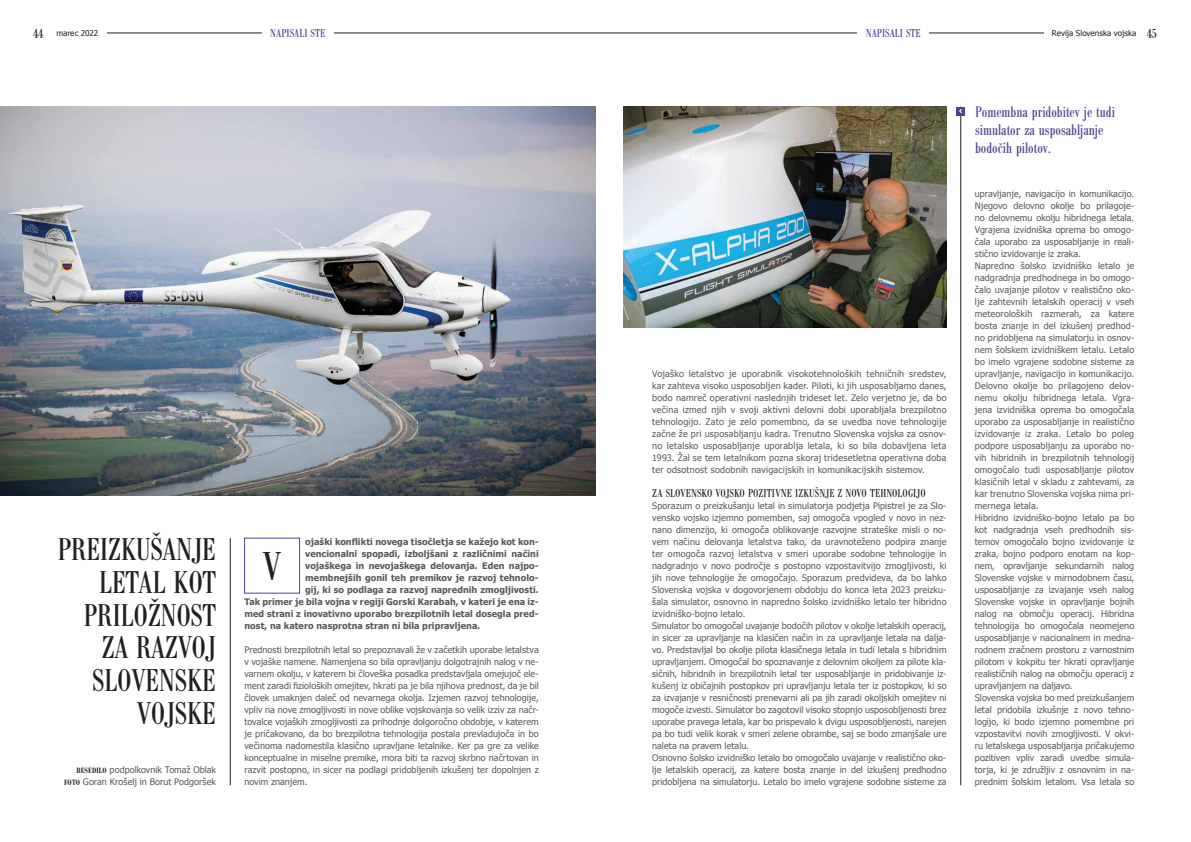
<style>
.page{position:relative;width:1191px;height:842px;background:#fff}
.page>*{position:absolute;margin:0;border:0;box-sizing:border-box;transform-origin:0 0}
.t1{font:condensed 42px "Bodoni Ant TEE";color:#231f20}
.t2{font:condensed 32.8px/32.8px "Bodoni Ant TEE";letter-spacing:-.015em;color:#231f20;text-align:right}
.t3{font:condensed 16px/18px "Bodoni Ant TEE";color:#50428c}
.t4{font:condensed 12px "Bodoni Ant TEE";letter-spacing:.005em;color:#231f20}
.t5{font:condensed 12px "Bodoni Ant TEE";color:#50428c}
.t6{font:9px/12px "Tahoma";letter-spacing:.005em;color:#58595b}
.t7{font:700 9px "Tahoma";letter-spacing:.005em;color:#58595b}
.t8{font:8px "Tahoma";letter-spacing:.005em;color:#231f20}
.s1{font-family:"Bodoni Ant TEE";font-stretch:condensed;font-size:14px}
.s2{font-family:"Bodoni Ant TEE";font-weight:600;font-stretch:condensed;font-size:8px;color:#231f20}
</style>
<div class="page">
<hr style="left:14px;top:33px;width:1030px;height:1px;background:#231f20">
<div style="left:0;top:21px;width:106px;height:23px;background:#fff"></div>
<div style="left:262px;top:23px;width:72px;height:20px;background:#fff"></div>
<div style="left:857px;top:23px;width:72px;height:20px;background:#fff"></div>
<div style="left:244px;top:538px;width:56px;height:55px;border:1px solid #50428c"></div>
<img style="left:0;top:107px;width:595px;height:388px">
<hr style="left:960px;top:107px;width:1px;height:678px;background:#231f20">
<hr style="left:230px;top:538px;width:1px;height:247px;background:#231f20">
<svg style="left:956px;top:107px;width:9px;height:8px"></svg>
<img style="left:624px;top:107px;width:322px;height:220px">
<p class="t8" style="left:33px;top:28px;width:67px"><span class="s1">44</span> marec 2022</p>
<h3 class="t5" style="left:270px;top:27px;width:56px">NAPISALI STE</h3>
<h3 class="t5" style="left:865px;top:27px;width:56px">NAPISALI STE</h3>
<p class="t8" style="left:1052px;top:28px;width:107px">Revija Slovenska vojska <span class="s1">45</span></p>
<h2 class="t2" style="left:57px;top:534px;width:160px">PREIZKUŠANJE<br>LETAL KOT<br>PRILOŽNOST<br>ZA RAZVOJ<br>SLOVENSKE<br>VOJSKE</h2>
<p class="t6" style="left:64px;top:764px;width:153px;text-align:right"><span class="s2">BESEDILO</span> podpolkovnik Tomaž Oblak<br><span class="s2">FOTO</span> Goran Krošelj in Borut Podgoršek</p>
<p class="t7" style="left:305px;top:536px;width:235px">ojaški konflikti novega tisočletja se kažejo kot kon-</p>
<p class="t7" style="left:305px;top:548px;width:235px">vencionalni spopadi, izboljšani z različnimi načini</p>
<p class="t7" style="left:305px;top:560px;width:235px">vojaškega in nevojaškega delovanja. Eden najpo-</p>
<p class="t7" style="left:305px;top:572px;width:235px">membnejših gonil teh premikov je razvoj tehnolo-</p>
<p class="t7" style="left:305px;top:584px;width:235px">gij, ki so podlaga za razvoj naprednih zmogljivosti.</p>
<p class="t7" style="left:244px;top:596px;width:296px">Tak primer je bila vojna v regiji Gorski Karabah, v kateri je ena iz-</p>
<p class="t7" style="left:244px;top:608px;width:296px">med strani z inovativno uporabo brezpilotnih letal dosegla pred-</p>
<p class="t7" style="left:244px;top:620px;width:237px">nost, na katero nasprotna stran ni bila pripravljena.</p>
<p class="t6" style="left:244px;top:643px;width:296px;text-align:justify">Prednosti brezpilotnih letal so prepoznavali že v začetkih uporabe letalstva v vojaške namene. Namenjena so bila opravljanju dolgotrajnih nalog v ne&shy;varnem okolju, v katerem bi človeška posadka predstavljala omejujoč ele&shy;ment zaradi fizioloških omejitev, hkrati pa je bila njihova prednost, da je bil človek umaknjen daleč od nevarnega okolja. Izjemen razvoj tehnologije, vpliv na nove zmogljivosti in nove oblike vojskovanja so velik izziv za načr&shy;tovalce vojaških zmogljivosti za prihodnje dolgoročno obdobje, v katerem je pričakovano, da bo brezpilotna tehnologija postala prevladujoča in bo večinoma nadomestila klasično upravljane letalnike. Ker pa gre za velike konceptualne in miselne premike, mora biti ta razvoj skrbno načrtovan in razvit postopno, in sicer na podlagi pridobljenih izkušenj ter dopolnjen z novim znanjem.</p>
<h1 class="t1" style="left:263px;top:544px;width:20px">V</h1>
<p class="t6" style="left:652px;top:367px;width:296px;text-align:justify">Vojaško letalstvo je uporabnik visokotehnoloških tehničnih sredstev, kar zahteva visoko usposobljen kader. Piloti, ki jih usposabljamo danes, bodo namreč operativni naslednjih trideset let. Zelo verjetno je, da bo večina izmed njih v svoji aktivni delovni dobi uporabljala brezpilotno tehnologijo. Zato je zelo pomembno, da se uvedba nove tehnologije začne že pri usposabljanju kadra. Trenutno Slovenska vojska za osnov&shy;no letalsko usposabljanje uporablja letala, ki so bila dobavljena leta 1993. Žal se tem letalnikom pozna skoraj tridesetletna operativna doba ter odsotnost sodobnih navigacijskih in komunikacijskih sistemov.</p>
<h3 class="t4" style="left:652px;top:487px;width:275px">ZA SLOVENSKO VOJSKO POZITIVNE IZKUŠNJE Z NOVO TEHNOLOGIJO</h3>
<p class="t6" style="left:652px;top:500px;width:296px">Sporazum o preizkušanju letal in simulatorja podjetja Pipistrel je za Slo&shy;vensko vojsko izjemno pomemben, saj omogoča vpogled v novo in nez&shy;nano dimenzijo, ki omogoča oblikovanje razvojne strateške misli o no&shy;vem načinu delovanja letalstva tako, da uravnoteženo podpira znanje ter omogoča razvoj letalstva v smeri uporabe sodobne tehnologije in nadgradnjo v novo področje s postopno vzpostavitvijo zmogljivosti, ki jih nove tehnologije že omogočajo. Sporazum predvideva, da bo lahko Slovenska vojska v dogovorjenem obdobju do konca leta 2023 preizku&shy;šala simulator, osnovno in napredno šolsko izvidniško letalo ter hibridno izvidniško-bojno letalo.<br>Simulator bo omogočal uvajanje bodočih pilotov v okolje letalskih operacij, in sicer za upravljanje na klasičen način in za upravljanje letala na dalja&shy;vo. Predstavljal bo okolje pilota klasičnega letala in tudi letala s hibridnim upravljanjem. Omogočal bo spoznavanje z delovnim okoljem za pilote kla&shy;sičnih, hibridnih in brezpilotnih letal ter usposabljanje in pridobivanje iz&shy;kušenj iz običajnih postopkov pri upravljanju letala ter iz postopkov, ki so za izvajanje v resničnosti prenevarni ali pa jih zaradi okoljskih omejitev ni mogoče izvesti. Simulator bo zagotovil visoko stopnjo usposobljenosti brez uporabe pravega letala, kar bo prispevalo k dvigu usposobljenosti, narejen pa bo tudi velik korak v smeri zelene obrambe, saj se bodo zmanjšale ure naleta na pravem letalu.<br>Osnovno šolsko izvidniško letalo bo omogočalo uvajanje v realistično oko&shy;lje letalskih operacij, za katere bosta znanje in del izkušenj predhodno pridobljena na simulatorju. Letalo bo imelo vgrajene sodobne sisteme za</p>
<h3 class="t3" style="left:975px;top:103px;width:141px">Pomembna pridobitev je tudi simulator za usposabljanje bodočih pilotov.</h3>
<p class="t6" style="left:975px;top:188px;width:161px">upravljanje, navigacijo in komunikacijo.<br>Njegovo delovno okolje bo prilagoje&shy;no delovnemu okolju hibridnega letala.<br>Vgrajena izvidniška oprema bo omogo&shy;čala uporabo za usposabljanje in reali&shy;stično izvidovanje iz zraka.<br>Napredno šolsko izvidniško letalo je nadgradnja predhodnega in bo omogo&shy;čalo uvajanje pilotov v realistično oko&shy;lje zahtevnih letalskih operacij v vseh meteoroloških razmerah, za katere bosta znanje in del izkušenj predhod&shy;no pridobljena na simulatorju in osnov&shy;nem šolskem izvidniškem letalu. Letalo bo imelo vgrajene sodobne sisteme za upravljanje, navigacijo in komunikacijo.<br>Delovno okolje bo prilagojeno delov&shy;nemu okolju hibridnega letala. Vgra&shy;jena izvidniška oprema bo omogočala uporabo za usposabljanje in realistično izvidovanje iz zraka. Letalo bo poleg podpore usposabljanju za uporabo no&shy;vih hibridnih in brezpilotnih tehnologij omogočalo tudi usposabljanje pilotov klasičnih letal v skladu z zahtevami, za kar trenutno Slovenska vojska nima pri&shy;mernega letala.<br>Hibridno izvidniško-bojno letalo pa bo kot nadgradnja vseh predhodnih sis&shy;temov omogočalo bojno izvidovanje iz zraka, bojno podporo enotam na kop&shy;nem, opravljanje sekundarnih nalog Slovenske vojske v mirnodobnem času, usposabljanje za izvajanje vseh nalog Slovenske vojske in opravljanje bojnih nalog na območju operacij. Hibridna tehnologija bo omogočala neomejeno usposabljanje v nacionalnem in medna&shy;rodnem zračnem prostoru z varnostnim pilotom v kokpitu ter hkrati opravljanje realističnih nalog na območju operacij z upravljanjem na daljavo.<br>Slovenska vojska bo med preizkušanjem letal pridobila izkušnje z novo tehno&shy;logijo, ki bodo izjemno pomembne pri vzpostavitvi novih zmogljivosti. V okvi&shy;ru letalskega usposabljanja pričakujemo pozitiven vpliv zaradi uvedbe simula&shy;torja, ki je združljiv z osnovnim in na&shy;prednim šolskim letalom. Vsa letala so</p>
</div>
